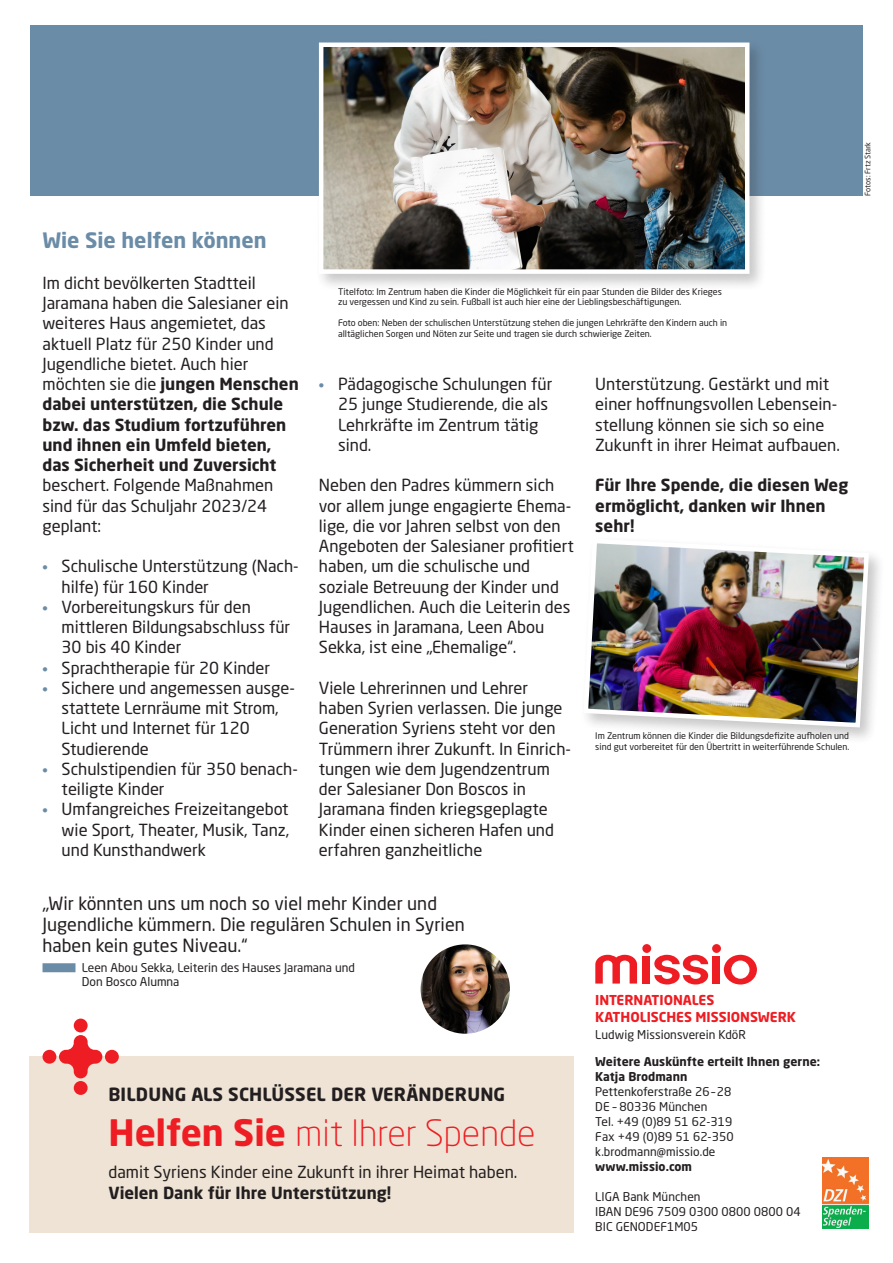
<style>
.page{position:relative;width:893px;height:1263px;background:#fff}
.page>*{position:absolute;margin:0;border:0;box-sizing:border-box;transform-origin:0 0}
.t1{font:300 36px "Neo Sans Std";color:#ee1d23}
.Fließtext_auf_GLR_bold{font:700 21px "Neo Sans Std";color:#6b8ca7}
.Fließtext_auf_GLR{font:18px/21px "Neo Sans Std";color:#231f20}
.t2{font:700 18px "Neo Sans Std";letter-spacing:.01em;color:#231f20}
.Fließtext_auf_GLR-2{font:16.5px/20.2px "Neo Sans Std";color:#231f20}
.Fließtext_auf_GLR-3{font:700 16.5px/20.2px "Neo Sans Std";color:#231f20}
.t3{font:700 13.5px "Neo Sans Std";color:#ee1d23}
.t4{font:12px "Neo Sans Std";letter-spacing:.005em;color:#231f20}
.t5{font:700 12px "Neo Sans Std";letter-spacing:.005em;color:#231f20}
.t6{font:9px/10.5px "Neo Sans Std";color:#231f20}
.t7{font:7.5px "Neo Sans Std";color:#231f20}
.s1{font-weight:700}
.s2{font-weight:700;font-size:12.75px;color:#6b8ca7}
</style>
<div class="page">
<div style="left:30px;top:26px;width:832px;height:170px;background:#6b8ca7"></div>
<div style="left:30px;top:1057px;width:544px;height:176px;background:#eee3d4"></div>
<div style="left:43px;top:1050px;width:13px;height:14px;background:#ee1d23;border-radius:50%"></div>
<div style="left:105px;top:1050px;width:14px;height:14px;background:#ee1d23;border-radius:50%"></div>
<div style="left:74px;top:1081px;width:14px;height:14px;background:#ee1d23;border-radius:50%"></div>
<div style="left:74px;top:1018px;width:14px;height:14px;background:#ee1d23;border-radius:50%"></div>
<svg style="left:59px;top:1035px;width:43px;height:43px"></svg>
<img style="left:822px;top:1157px;width:46px;height:71px">
<svg style="left:595px;top:955px;width:42px;height:28px"></svg>
<svg style="left:654px;top:955px;width:54px;height:29px"></svg>
<div style="left:643px;top:956px;width:7px;height:27px;background:#ee1d23"></div>
<div style="left:642px;top:944px;width:9px;height:9px;background:#ee1d23;border-radius:50%"></div>
<div style="left:712px;top:956px;width:8px;height:27px;background:#ee1d23"></div>
<div style="left:712px;top:944px;width:9px;height:9px;background:#ee1d23;border-radius:50%"></div>
<svg style="left:724px;top:955px;width:33px;height:29px"></svg>
<div style="left:315px;top:38px;width:452px;height:254px;background:#231f20;opacity:.25"></div>
<img style="left:324px;top:48px;width:420px;height:221px">
<div style="left:319px;top:43px;width:430px;height:231px;border:4px solid #fff"></div>
<img style="left:421px;top:944px;width:89px;height:90px;border-radius:45px">
<div style="left:43px;top:963px;width:33px;height:9px;background:#6b8ca7"></div>
<div style="left:579px;top:534px;width:308px;height:211px;background:#231f20;opacity:.25"></div>
<img style="left:581px;top:536px;width:290px;height:194px">
<p class="Fließtext_auf_GLR_bold" style="left:43px;top:227px;width:226px">Wie Sie helfen können</p>
<p class="Fließtext_auf_GLR-2" style="left:43px;top:272px;width:258px">Im dicht bevölkerten Stadtteil<br>Jaramana haben die Salesianer ein weiteres Haus angemietet, das aktuell Platz für 250 Kinder und<br>Jugendliche bietet. Auch hier möchten sie die <span class="s1">jungen Menschen dabei unterstützen, die Schule bzw. das Studium fortzuführen und ihnen ein Umfeld bieten, das Sicherheit und Zuversicht </span>beschert. Folgende Maßnahmen sind für das Schuljahr 2023/24 geplant:</p>
<p class="Fließtext_auf_GLR-2" style="left:62px;top:556px;width:239px;text-indent:-19px"><span class="s2">•</span> Schulische Unterstützung (Nach&shy;hilfe) für 160 Kinder</p>
<p class="Fließtext_auf_GLR-2" style="left:62px;top:596px;width:230px;text-indent:-19px"><span class="s2">•</span> Vorbereitungskurs für den mittleren Bildungsabschluss für<br>30 bis 40 Kinder</p>
<p class="Fließtext_auf_GLR-2" style="left:43px;top:657px;width:229px"><span class="s2">•</span> Sprachtherapie für 20 Kinder</p>
<p class="Fließtext_auf_GLR-2" style="left:62px;top:677px;width:235px;text-indent:-19px"><span class="s2">•</span> Sichere und angemessen ausge&shy;stattete Lernräume mit Strom,<br>Licht und Internet für 120<br>Studierende</p>
<p class="Fließtext_auf_GLR-2" style="left:62px;top:758px;width:238px;text-indent:-19px"><span class="s2">•</span> Schulstipendien für 350 benach&shy;teiligte Kinder</p>
<p class="Fließtext_auf_GLR-2" style="left:62px;top:799px;width:229px;text-align:justify;text-indent:-19px"><span class="s2">•</span> Umfangreiches Freizeitangebot wie Sport, Theater, Musik, Tanz, und Kunsthandwerk</p>
<p class="t6" style="left:338px;top:286px;width:385px">Titelfoto: Im Zentrum haben die Kinder die Möglichkeit für ein paar Stunden die Bilder des Krieges zu vergessen und Kind zu sein. Fußball ist auch hier eine der Lieblingsbeschäftigungen.</p>
<p class="t6" style="left:338px;top:318px;width:391px">Foto oben: Neben der schulischen Unterstützung stehen die jungen Lehrkräfte den Kindern auch in alltäglichen Sorgen und Nöten zur Seite und tragen sie durch schwierige Zeiten.</p>
<p class="Fließtext_auf_GLR-2" style="left:338px;top:374px;width:216px;text-indent:-19px"><span class="s2">•</span> Pädagogische Schulungen für<br>25 junge Studierende, die als<br>Lehrkräfte im Zentrum tätig sind.</p>
<p class="Fließtext_auf_GLR-2" style="left:319px;top:475px;width:256px">Neben den Padres kümmern sich vor allem junge engagierte Ehema&shy;lige, die vor Jahren selbst von den<br>Angeboten der Salesianer profitiert haben, um die schulische und soziale Betreuung der Kinder und<br>Jugendlichen. Auch die Leiterin des<br>Hauses in Jaramana, Leen Abou<br>Sekka, ist eine „Ehemalige“.</p>
<p class="Fließtext_auf_GLR-2" style="left:319px;top:677px;width:254px">Viele Lehrerinnen und Lehrer haben Syrien verlassen. Die junge<br>Generation Syriens steht vor den<br>Trümmern ihrer Zukunft. In Einrich&shy;tungen wie dem Jugendzentrum der Salesianer Don Boscos in<br>Jaramana finden kriegsgeplagte<br>Kinder einen sicheren Hafen und erfahren ganzheitliche</p>
<p class="Fließtext_auf_GLR-2" style="left:595px;top:374px;width:246px">Unterstützung. Gestärkt und mit einer hoffnungsvollen Lebensein&shy;stellung können sie sich so eine Zukunft in ihrer Heimat aufbauen.</p>
<p class="Fließtext_auf_GLR-3" style="left:595px;top:475px;width:254px">Für Ihre Spende, die diesen Weg ermöglicht, danken wir Ihnen sehr!</p>
<p class="t6" style="left:595px;top:731px;width:256px">Im Zentrum können die Kinder die Bildungsdefizite aufholen und sind gut vorbereitet für den Übertritt in weiterführende Schulen.</p>
<p class="Fließtext_auf_GLR" style="left:43px;top:892px;width:424px">„Wir könnten uns um noch so viel mehr Kinder und<br>Jugendliche kümmern. Die regulären Schulen in Syrien haben kein gutes Niveau.“</p>
<p class="t4" style="left:82px;top:960px;width:274px">Leen Abou Sekka, Leiterin des Hauses Jaramana und</p>
<p class="t4" style="left:82px;top:974px;width:99px">Don Bosco Alumna</p>
<p class="t2" style="left:108px;top:1083px;width:398px">BILDUNG ALS SCHLÜSSEL DER VERÄNDERUNG</p>
<p class="t1" style="left:108px;top:1111px;width:429px"><span class="s1">Helfen Sie</span> mit Ihrer Spende</p>
<p class="Fließtext_auf_GLR-2" style="left:108px;top:1161px;width:411px;line-height:21px">damit Syriens Kinder eine Zukunft in ihrer Heimat haben.<br><span class="s1">Vielen Dank für Ihre Unterstützung!</span></p>
<p class="t3" style="left:595px;top:992px;width:120px">INTERNATIONALES</p>
<p class="t3" style="left:595px;top:1008px;width:202px">KATHOLISCHES MISSIONSWERK</p>
<p class="t4" style="left:595px;top:1027px;width:152px">Ludwig Missionsverein KdöR</p>
<p class="t5" style="left:595px;top:1054px;width:226px">Weitere Auskünfte erteilt Ihnen gerne:</p>
<p class="t5" style="left:595px;top:1069px;width:94px">Katja Brodmann</p>
<p class="t4" style="left:595px;top:1084px;width:138px">Pettenkoferstraße 26–28</p>
<p class="t4" style="left:595px;top:1099px;width:114px">DE – 80336 München</p>
<p class="t4" style="left:595px;top:1114px;width:139px">Tel. +49 (0)89 51 62-319</p>
<p class="t4" style="left:595px;top:1129px;width:140px">Fax +49 (0)89 51 62-350</p>
<p class="t4" style="left:595px;top:1144px;width:122px">k.brodmann@missio.de</p>
<p class="t5" style="left:595px;top:1159px;width:98px">www.missio.com</p>
<p class="t4" style="left:595px;top:1189px;width:107px">LIGA Bank München</p>
<p class="t4" style="left:595px;top:1204px;width:207px">IBAN DE96 7509 0300 0800 0800 04</p>
<p class="t4" style="left:595px;top:1219px;width:104px">BIC GENODEF1M05</p>
<p class="t7" style="left:863px;top:196px;width:55px;rotate:-90deg">Fotos: Frtz Stark</p>
</div>
